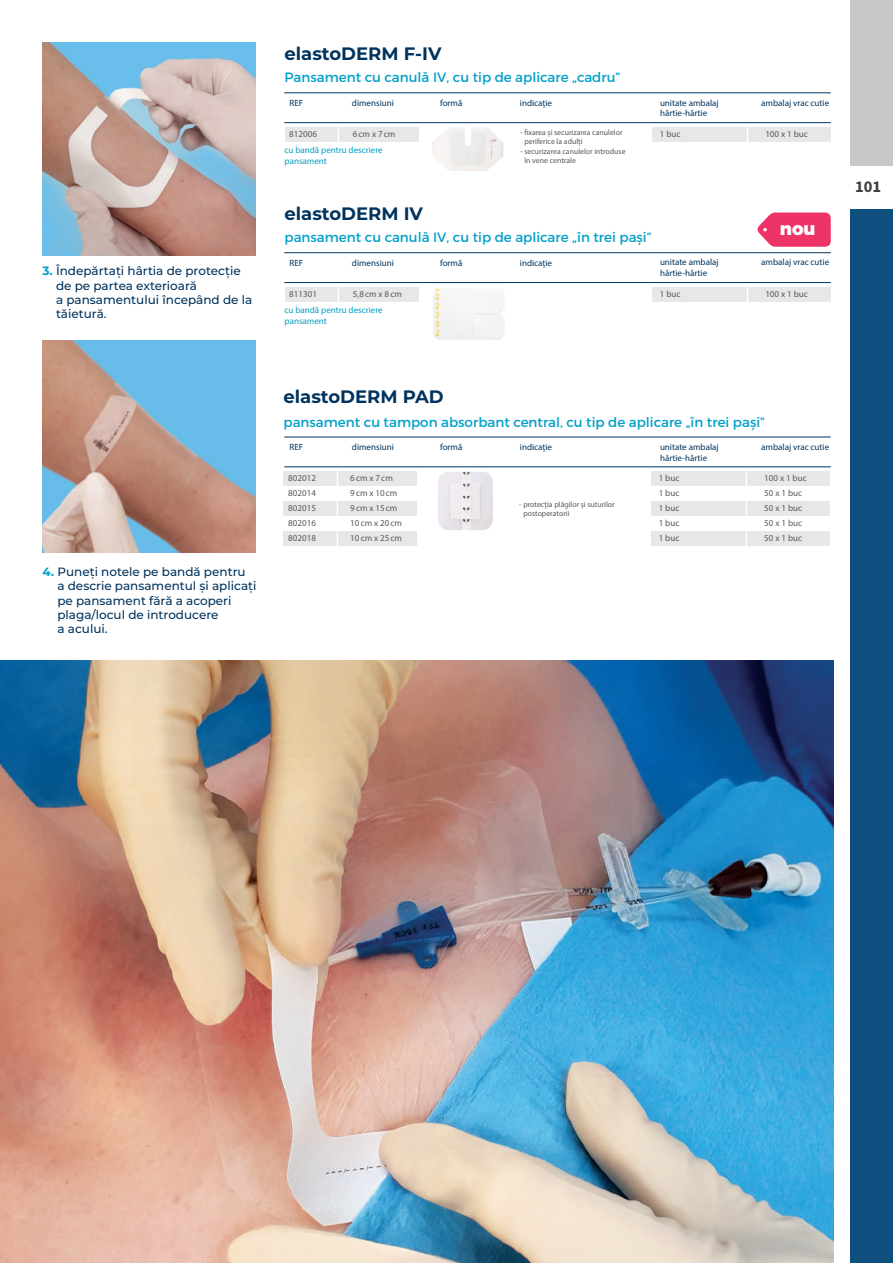
<style>
.page{position:relative;width:893px;height:1263px;background:#fff}
.page>*{position:absolute;margin:0;border:0;box-sizing:border-box;transform-origin:0 0}
.t1{font:700 18px "Montserrat";color:#00335d}
.t2{font:800 18px "Montserrat";color:#fff}
.t3{font:700 16.5px "Source Sans Pro";color:#3e3e3f}
.t4{font:13.5px "Montserrat";color:#00a0c8}
.t5{font:500 12px/14.4px "Montserrat";color:#00335d}
.t6{font:9px/10.8px "Myriad Pro";color:#00335d}
.t7{font:9px "Myriad Pro";color:#57585a}
.t8{font:9px/10.8px "Myriad Pro";color:#00a0c8}
.t9{font:7.8px/9.3px "Myriad Pro";color:#57585a}
.s1{font-weight:700;color:#00a0c8}
</style>
<div class="page">
<div style="left:850px;top:0;width:43px;height:166px;background:#c7c8ca"></div>
<img style="left:418px;top:287px;width:87px;height:53px">
<div style="left:850px;top:209px;width:43px;height:1054px;background:#0f4f7f"></div>
<img style="left:438px;top:471px;width:55px;height:59px">
<div style="left:285px;top:128px;width:133px;height:14px;background:#e6e7e9"></div>
<div style="left:653px;top:128px;width:178px;height:14px;background:#e6e7e9"></div>
<hr style="left:338px;top:111px;width:1px;height:53px;background:#fff">
<hr style="left:747px;top:114px;width:1px;height:53px;background:#fff">
<div style="left:283px;top:531px;width:134px;height:14px;background:#e6e7e9"></div>
<div style="left:651px;top:531px;width:179px;height:14px;background:#e6e7e9"></div>
<div style="left:283px;top:502px;width:134px;height:14px;background:#e6e7e9"></div>
<div style="left:651px;top:502px;width:179px;height:14px;background:#e6e7e9"></div>
<div style="left:283px;top:471px;width:134px;height:14px;background:#e6e7e9"></div>
<div style="left:651px;top:471px;width:179px;height:14px;background:#e6e7e9"></div>
<hr style="left:337px;top:455px;width:1px;height:100px;background:#fff">
<hr style="left:746px;top:460px;width:1px;height:94px;background:#fff">
<img style="left:418px;top:127px;width:86px;height:44px">
<img style="left:43px;top:43px;width:212px;height:212px">
<img style="left:43px;top:340px;width:212px;height:213px">
<img style="left:0;top:660px;width:833px;height:603px">
<hr style="left:284px;top:92px;width:547px;height:1px;background:#00335d">
<hr style="left:284px;top:122px;width:547px;height:1px;background:#00335d">
<div style="left:285px;top:287px;width:133px;height:15px;background:#e6e7e9"></div>
<div style="left:653px;top:287px;width:178px;height:15px;background:#e6e7e9"></div>
<hr style="left:338px;top:271px;width:1px;height:53px;background:#fff">
<hr style="left:747px;top:274px;width:1px;height:53px;background:#fff">
<hr style="left:284px;top:252px;width:547px;height:1px;background:#00335d">
<hr style="left:284px;top:282px;width:547px;height:1px;background:#00335d">
<hr style="left:284px;top:437px;width:547px;height:1px;background:#00335d">
<hr style="left:284px;top:466px;width:547px;height:1px;background:#00335d">
<svg style="left:757px;top:212px;width:74px;height:35px;background:#f04c7c"></svg>
<h3 class="t5" style="left:56px;top:263px;width:198px;text-indent:-13px"><span class="s1">3.</span> Îndepărtați hârtia de protecție de pe partea exterioară<br>a pansamentului începând de la tăietură.</h3>
<h3 class="t5" style="left:57px;top:564px;width:201px;text-indent:-15px"><span class="s1">4.</span> Puneți notele pe bandă pentru<br>a descrie pansamentul și aplicați pe pansament fără a acoperi plaga/locul de introducere<br>a acului.</h3>
<h1 class="t1" style="left:285px;top:41px;width:158px">elastoDERM F-IV</h1>
<h3 class="t4" style="left:285px;top:69px;width:337px">Pansament cu canulă IV, cu tip de aplicare „cadru”</h3>
<p class="t6" style="left:290px;top:97px;width:15px">REF</p>
<p class="t6" style="left:352px;top:97px;width:43px">dimensiuni</p>
<p class="t6" style="left:520px;top:97px;width:34px">indicație</p>
<p class="t6" style="left:660px;top:97px;width:60px">unitate ambalaj hârtie-hârtie</p>
<p class="t6" style="left:440px;top:97px;width:24px">formă</p>
<p class="t6" style="left:761px;top:97px;width:69px">ambalaj vrac cutie</p>
<p class="t9" style="left:524px;top:127px;width:100px;text-indent:-4px">- fixarea și securizarea canulelor periferice la adulți</p>
<p class="t9" style="left:524px;top:146px;width:103px;text-indent:-4px">- securizarea canulelor introduse în vene centrale</p>
<p class="t7" style="left:289px;top:129px;width:29px">812006</p>
<p class="t7" style="left:353px;top:129px;width:44px">6cm x 7cm</p>
<p class="t7" style="left:660px;top:129px;width:22px">1 buc</p>
<p class="t7" style="left:765px;top:129px;width:44px">100 x 1 buc</p>
<p class="t8" style="left:285px;top:144px;width:100px">cu bandă pentru descriere pansament</p>
<h1 class="t1" style="left:285px;top:200px;width:140px">elastoDERM IV</h1>
<h1 class="t2" style="left:780px;top:218px;width:37px">nou</h1>
<h3 class="t4" style="left:285px;top:229px;width:368px">pansament cu canulă IV, cu tip de aplicare „în trei pași”</h3>
<p class="t6" style="left:290px;top:257px;width:15px">REF</p>
<p class="t6" style="left:352px;top:257px;width:43px">dimensiuni</p>
<p class="t6" style="left:520px;top:257px;width:34px">indicație</p>
<p class="t6" style="left:660px;top:257px;width:60px">unitate ambalaj hârtie-hârtie</p>
<p class="t6" style="left:440px;top:257px;width:24px">formă</p>
<p class="t6" style="left:761px;top:257px;width:69px">ambalaj vrac cutie</p>
<p class="t7" style="left:289px;top:289px;width:29px">811301</p>
<p class="t7" style="left:353px;top:289px;width:51px">5,8cm x 8cm</p>
<p class="t7" style="left:660px;top:289px;width:22px">1 buc</p>
<p class="t7" style="left:765px;top:289px;width:44px">100 x 1 buc</p>
<p class="t8" style="left:285px;top:304px;width:100px">cu bandă pentru descriere pansament</p>
<h1 class="t1" style="left:283px;top:384px;width:162px">elastoDERM PAD</h1>
<h3 class="t4" style="left:283px;top:414px;width:483px">pansament cu tampon absorbant central, cu tip de aplicare „în trei pași”</h3>
<p class="t6" style="left:290px;top:441px;width:15px">REF</p>
<p class="t6" style="left:352px;top:441px;width:43px">dimensiuni</p>
<p class="t6" style="left:520px;top:442px;width:34px">indicație</p>
<p class="t6" style="left:660px;top:441px;width:60px">unitate ambalaj hârtie-hârtie</p>
<p class="t6" style="left:440px;top:442px;width:24px">formă</p>
<p class="t6" style="left:761px;top:441px;width:69px">ambalaj vrac cutie</p>
<p class="t7" style="left:288px;top:472px;width:29px">802012</p>
<p class="t7" style="left:350px;top:472px;width:44px">6cm x 7cm</p>
<p class="t7" style="left:288px;top:487px;width:29px">802014</p>
<p class="t7" style="left:350px;top:487px;width:49px">9cm x 10cm</p>
<p class="t7" style="left:288px;top:502px;width:29px">802015</p>
<p class="t7" style="left:350px;top:502px;width:49px">9cm x 15cm</p>
<p class="t7" style="left:288px;top:517px;width:29px">802016</p>
<p class="t7" style="left:350px;top:517px;width:53px">10cm x 20cm</p>
<p class="t7" style="left:288px;top:532px;width:29px">802018</p>
<p class="t7" style="left:350px;top:532px;width:53px">10cm x 25cm</p>
<p class="t9" style="left:523px;top:499px;width:93px;text-indent:-4px">- protecția plăgilor și suturilor postoperatorii</p>
<p class="t7" style="left:659px;top:472px;width:22px">1 buc</p>
<p class="t7" style="left:764px;top:472px;width:44px">100 x 1 buc</p>
<p class="t7" style="left:659px;top:487px;width:22px">1 buc</p>
<p class="t7" style="left:764px;top:487px;width:39px">50 x 1 buc</p>
<p class="t7" style="left:659px;top:502px;width:22px">1 buc</p>
<p class="t7" style="left:764px;top:502px;width:39px">50 x 1 buc</p>
<p class="t7" style="left:659px;top:517px;width:22px">1 buc</p>
<p class="t7" style="left:764px;top:517px;width:39px">50 x 1 buc</p>
<p class="t7" style="left:659px;top:532px;width:22px">1 buc</p>
<p class="t7" style="left:764px;top:532px;width:39px">50 x 1 buc</p>
<h2 class="t3" style="left:855px;top:175px;width:28px">101</h2>
</div>
